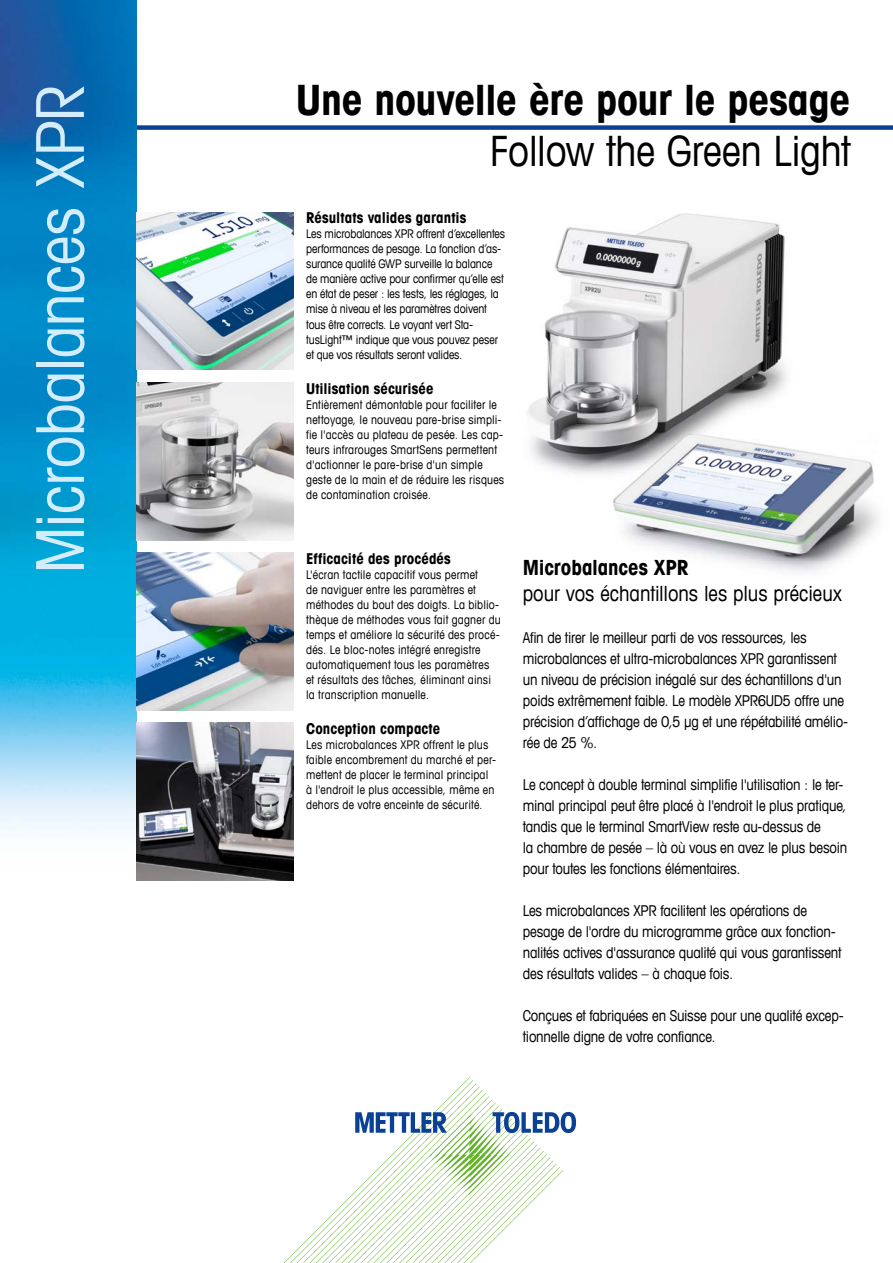
<style>
.page{position:relative;width:893px;height:1263px;background:#fff}
.page>*{position:absolute;margin:0;border:0;box-sizing:border-box;transform-origin:0 0}
.t1{font:condensed 66px "Avant Garde Com";letter-spacing:-.015em;color:#d4edfc}
.t2{font:700 condensed 42px "Avant Garde Com";letter-spacing:-.01em;color:#000}
.t3{font:condensed 42px "Avant Garde Com";letter-spacing:-.01em;color:#000}
.t4{font:condensed 21px "Avant Garde Com";letter-spacing:-.005em;color:#000}
.t5{font:700 condensed 21px "Avant Garde Com";letter-spacing:-.005em;color:#000}
.t6{font:condensed 15px/21px "Avant Garde Com";letter-spacing:-.015em;color:#000}
.t7{font:700 condensed 15px "Avant Garde Com";letter-spacing:.005em;color:#000}
.t8{font:condensed 12px/15px "Avant Garde Com";letter-spacing:.01em;color:#000}
.t9{font:condensed 12px/15px "Avant Garde Com";letter-spacing:-.01em;color:#000}
</style>
<div class="page">
<img style="left:528px;top:213px;width:351px;height:358px">
<svg style="left:283px;top:1077px;width:293px;height:186px"></svg>
<div style="left:111px;top:125px;width:782px;height:5px;background:#0b4195"></div>
<img style="left:0;top:0;width:136px;height:830px">
<img style="left:136px;top:383px;width:157px;height:157px">
<img style="left:136px;top:723px;width:157px;height:157px">
<img style="left:136px;top:213px;width:157px;height:157px">
<img style="left:136px;top:553px;width:157px;height:157px">
<h1 class="t1" style="left:19px;top:574px;width:490px;rotate:-90deg">Microbalances XPR</h1>
<h2 class="t2" style="left:296px;top:73px;width:556px">Une nouvelle ère pour le pesage</h2>
<h2 class="t3" style="left:490px;top:125px;width:362px">Follow the Green Light</h2>
<p class="t7" style="left:306px;top:208px;width:162px">Résultats valides garantis</p>
<p class="t9" style="left:306px;top:226px;width:201px">Les microbalances XPR offrent d’excellentes performances de pesage. La fonction d’as&shy;surance qualité GWP surveille la balance de manière active pour confirmer qu’elle est en état de peser : les tests, les réglages, la mise à niveau et les paramètres doivent tous être corrects. Le voyant vert Sta&shy;tusLight™ indique que vous pouvez peser et que vos résultats seront valides.</p>
<p class="t7" style="left:306px;top:379px;width:129px">Utilisation sécurisée</p>
<p class="t8" style="left:306px;top:396px;width:200px">Entièrement démontable pour faciliter le nettoyage, le nouveau pare-brise simpli&shy;fie l'accès au plateau de pesée. Les cap&shy;teurs infrarouges SmartSens permettent d'actionner le pare-brise d'un simple geste de la main et de réduire les risques de contamination croisée.</p>
<p class="t7" style="left:306px;top:549px;width:146px">Efficacité des procédés</p>
<p class="t8" style="left:306px;top:567px;width:196px">L'écran tactile capacitif vous permet<br>de naviguer entre les paramètres et méthodes du bout des doigts. La biblio&shy;thèque de méthodes vous fait gagner du temps et améliore la sécurité des procé&shy;dés. Le bloc-notes intégré enregistre automatiquement tous les paramètres<br>et résultats des tâches, éliminant ainsi la transcription manuelle.</p>
<p class="t7" style="left:306px;top:719px;width:136px">Conception compacte</p>
<p class="t8" style="left:306px;top:737px;width:191px">Les microbalances XPR offrent le plus faible encombrement du marché et per&shy;mettent de placer le terminal principal à l'endroit le plus accessible, même en dehors de votre enceinte de sécurité.</p>
<h3 class="t5" style="left:523px;top:554px;width:167px">Microbalances XPR</h3>
<h3 class="t4" style="left:523px;top:580px;width:321px">pour vos échantillons les plus précieux</h3>
<p class="t6" style="left:523px;top:627px;width:327px">Afin de tirer le meilleur parti de vos ressources, les microbalances et ultra-microbalances XPR garantissent un niveau de précision inégalé sur des échantillons d'un poids extrêmement faible. Le modèle XPR6UD5 offre une précision d’affichage de 0,5 μg et une répétabilité amélio&shy;rée de 25 %.</p>
<p class="t6" style="left:523px;top:774px;width:326px">Le concept à double terminal simplifie l'utilisation : le ter&shy;minal principal peut être placé à l'endroit le plus pratique, tandis que le terminal SmartView reste au-dessus de<br>la chambre de pesée – là où vous en avez le plus besoin pour toutes les fonctions élémentaires.</p>
<p class="t6" style="left:523px;top:900px;width:320px">Les microbalances XPR facilitent les opérations de pesage de l'ordre du microgramme grâce aux fonction&shy;nalités actives d'assurance qualité qui vous garantissent des résultats valides – à chaque fois.</p>
<p class="t6" style="left:523px;top:1005px;width:323px">Conçues et fabriquées en Suisse pour une qualité excep&shy;tionnelle digne de votre confiance.</p>
</div>
